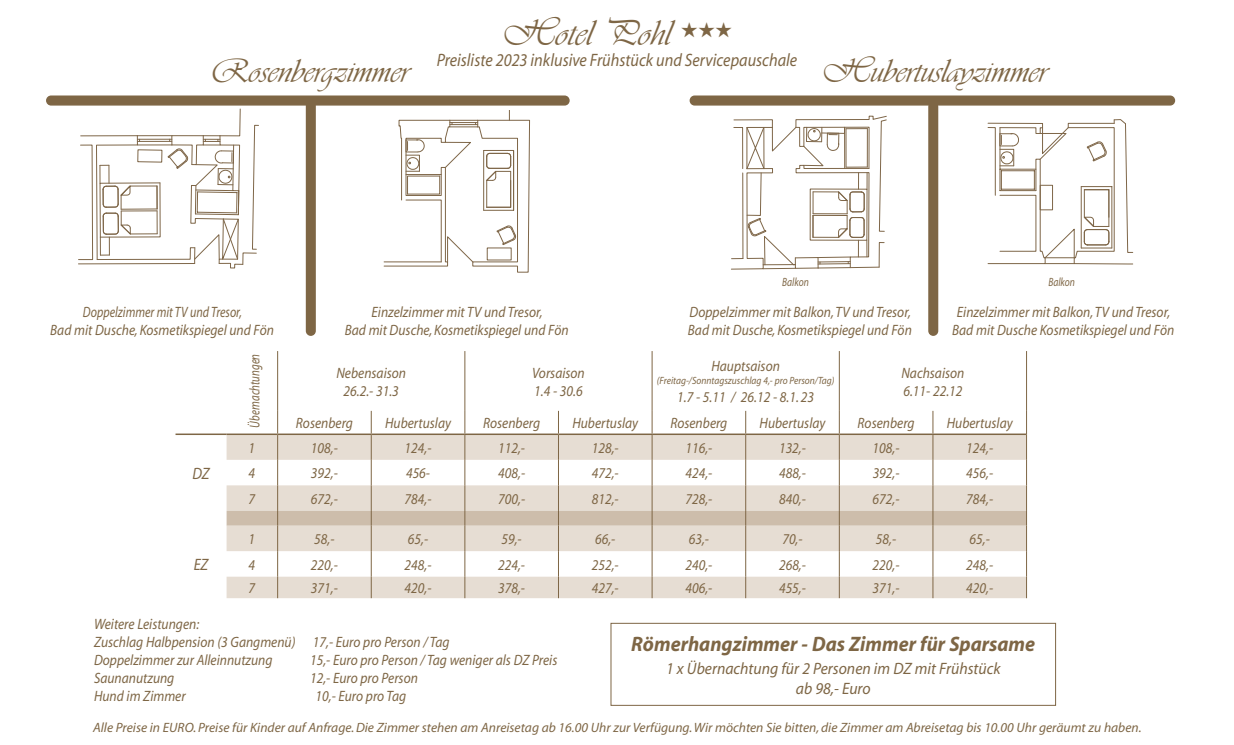
<style>
.page{position:relative;width:1234px;height:745px;background:#fff}
.page>*{position:absolute;margin:0;border:0;box-sizing:border-box;transform-origin:0 0}
.t1{font:37.5px "Vivaldi D";color:#7e6645}
.t2{font:34.5px "Vivaldi D";color:#7e6645}
.t3{font:italic 700 21px "Myriad";color:#7e6645;scale:.95 1}
.t4{font:italic 18px "Myriad";color:#7e6645;scale:.9 1}
.t5{font:italic 16.5px/19.8px "Myriad";color:#7e6645;text-align:center;scale:.95 1}
.t6{font:italic 16.5px "Myriad";color:#7e6645;scale:.9 1}
.t7{font:italic 15px/18px "Myriad";color:#7e6645;scale:.9 1}
.t8{font:italic 15px/18px "Myriad";color:#7e6645;text-align:center;scale:.8 1}
.t9{font:italic 14.25px "Myriad";color:#7e6645;scale:.76 1}
.t10{font:italic 13.5px "Myriad";color:#7e6645}
.t11{font:italic 12px "Myriad";color:#7e6645;scale:.8 1}
.t12{font:italic 10.5px "Myriad";color:#7e6645;scale:.9 1}
</style>
<div class="page">
<hr style="left:277px;top:351px;width:1px;height:59px;background:#7e6645">
<hr style="left:464px;top:351px;width:1px;height:59px;background:#7e6645">
<hr style="left:651px;top:351px;width:1px;height:59px;background:#7e6645">
<hr style="left:838px;top:351px;width:1px;height:59px;background:#7e6645">
<hr style="left:1025px;top:351px;width:1px;height:59px;background:#7e6645">
<hr style="left:175px;top:433px;width:51px;height:2px;background:#7e6645">
<svg style="left:226px;top:410px;width:800px;height:187px"></svg>
<div style="left:610px;top:622px;width:445px;height:83px;border:1px solid #7e6645"></div>
<svg style="left:692px;top:105px;width:205px;height:165px"></svg>
<hr style="left:987px;top:318px;width:145px;height:1px;background:#7e6648">
<svg style="left:987px;top:119px;width:147px;height:146px"></svg>
<svg style="left:383px;top:111px;width:147px;height:162px"></svg>
<svg style="left:78px;top:108px;width:181px;height:161px"></svg>
<div style="left:306px;top:101px;width:9px;height:234px;background:#7e6645;border-radius:4px"></div>
<div style="left:306px;top:101px;width:10px;height:234px;border:2px solid #7e6645;border-radius:4px"></div>
<div style="left:928px;top:102px;width:9px;height:233px;background:#7e6645;border-radius:4px"></div>
<div style="left:928px;top:102px;width:10px;height:233px;border:2px solid #7e6645;border-radius:4px"></div>
<div style="left:690px;top:96px;width:484px;height:9px;background:#7e6645;border-radius:4px"></div>
<div style="left:689px;top:95px;width:485px;height:10px;border:2px solid #7e6645;border-radius:4px"></div>
<div style="left:47px;top:96px;width:521px;height:9px;background:#7e6645;border-radius:4px"></div>
<div style="left:46px;top:95px;width:523px;height:10px;border:2px solid #7e6645;border-radius:4px"></div>
<h1 class="t1" style="left:501px;top:10px;width:232px">Hotel Pohl ★★★</h1>
<p class="t4" style="left:436px;top:51px;width:402px">Preisliste 2023 inklusive Frühstück und Servicepauschale</p>
<h2 class="t2" style="left:210px;top:50px;width:200px">Rosenbergzimmer</h2>
<h2 class="t2" style="left:821px;top:50px;width:227px">Hubertuslayzimmer</h2>
<p class="t11" style="left:782px;top:275px;width:35px">Balkon</p>
<p class="t11" style="left:1048px;top:276px;width:35px">Balkon</p>
<p class="t8" style="left:50px;top:303px;width:281px">Doppelzimmer mit TV und Tresor,<br>Bad mit Dusche, Kosmetikspiegel und Fön</p>
<p class="t7" style="left:345px;top:303px;width:250px;text-align:center">Einzelzimmer mit TV und Tresor,<br>Bad mit Dusche, Kosmetikspiegel und Fön</p>
<p class="t7" style="left:687px;top:303px;width:250px">Doppelzimmer mit Balkon, TV und Tresor,<br>Bad mit Dusche, Kosmetikspiegel und Fön</p>
<p class="t7" style="left:952px;top:303px;width:248px;text-align:center">Einzelzimmer mit Balkon, TV und Tresor,<br>Bad mit Dusche Kosmetikspiegel und Fön</p>
<p class="t7" style="left:336px;top:364px;width:79px;text-align:center">Nebensaison<br>26.2.- 31.3</p>
<p class="t7" style="left:532px;top:364px;width:60px">Vorsaison<br>1.4 - 30.6</p>
<p class="t7" style="left:711px;top:357px;width:78px">Hauptsaison</p>
<p class="t9" style="left:248px;top:427px;width:99px;rotate:-90deg">Übernachtungen</p>
<p class="t7" style="left:901px;top:364px;width:71px">Nachsaison<br>6.11- 22.12</p>
<p class="t12" style="left:656px;top:375px;width:199px">(Freitag-/Sonntagszuschlag 4,- pro Person/Tag)</p>
<p class="t7" style="left:677px;top:388px;width:153px">1.7 - 5.11 / 26.12 - 8.1. 23</p>
<p class="t7" style="left:296px;top:414px;width:65px">Rosenberg</p>
<p class="t7" style="left:385px;top:414px;width:75px">Hubertuslay</p>
<p class="t7" style="left:483px;top:414px;width:65px">Rosenberg</p>
<p class="t7" style="left:572px;top:414px;width:75px">Hubertuslay</p>
<p class="t7" style="left:670px;top:414px;width:65px">Rosenberg</p>
<p class="t7" style="left:759px;top:414px;width:75px">Hubertuslay</p>
<p class="t7" style="left:857px;top:414px;width:65px">Rosenberg</p>
<p class="t7" style="left:946px;top:414px;width:75px">Hubertuslay</p>
<p class="t7" style="left:248px;top:439px;width:9px">1</p>
<p class="t7" style="left:311px;top:439px;width:31px">108,-</p>
<p class="t7" style="left:404px;top:439px;width:31px">124,-</p>
<p class="t7" style="left:498px;top:439px;width:31px">112,-</p>
<p class="t7" style="left:591px;top:439px;width:31px">128,-</p>
<p class="t7" style="left:685px;top:439px;width:31px">116,-</p>
<p class="t7" style="left:778px;top:439px;width:31px">132,-</p>
<p class="t7" style="left:872px;top:439px;width:31px">108,-</p>
<p class="t7" style="left:966px;top:439px;width:31px">124,-</p>
<p class="t6" style="left:192px;top:465px;width:21px">DZ</p>
<p class="t7" style="left:248px;top:464px;width:9px">4</p>
<p class="t7" style="left:311px;top:464px;width:31px">392,-</p>
<p class="t7" style="left:406px;top:464px;width:28px">456-</p>
<p class="t7" style="left:498px;top:464px;width:31px">408,-</p>
<p class="t7" style="left:591px;top:464px;width:31px">472,-</p>
<p class="t7" style="left:685px;top:464px;width:31px">424,-</p>
<p class="t7" style="left:778px;top:464px;width:31px">488,-</p>
<p class="t7" style="left:872px;top:464px;width:31px">392,-</p>
<p class="t7" style="left:966px;top:464px;width:31px">456,-</p>
<p class="t7" style="left:248px;top:490px;width:9px">7</p>
<p class="t7" style="left:311px;top:490px;width:31px">672,-</p>
<p class="t7" style="left:404px;top:490px;width:31px">784,-</p>
<p class="t7" style="left:498px;top:490px;width:31px">700,-</p>
<p class="t7" style="left:591px;top:490px;width:31px">812,-</p>
<p class="t7" style="left:685px;top:490px;width:31px">728,-</p>
<p class="t7" style="left:778px;top:490px;width:31px">840,-</p>
<p class="t7" style="left:872px;top:490px;width:31px">672,-</p>
<p class="t7" style="left:966px;top:490px;width:31px">784,-</p>
<p class="t7" style="left:248px;top:530px;width:9px">1</p>
<p class="t7" style="left:314px;top:530px;width:24px">58,-</p>
<p class="t7" style="left:408px;top:530px;width:24px">65,-</p>
<p class="t7" style="left:501px;top:530px;width:24px">59,-</p>
<p class="t7" style="left:595px;top:530px;width:24px">66,-</p>
<p class="t7" style="left:688px;top:530px;width:24px">63,-</p>
<p class="t7" style="left:782px;top:530px;width:24px">70,-</p>
<p class="t7" style="left:875px;top:530px;width:24px">58,-</p>
<p class="t7" style="left:969px;top:530px;width:24px">65,-</p>
<p class="t6" style="left:194px;top:556px;width:18px">EZ</p>
<p class="t7" style="left:248px;top:556px;width:9px">4</p>
<p class="t7" style="left:311px;top:556px;width:31px">220,-</p>
<p class="t7" style="left:404px;top:556px;width:31px">248,-</p>
<p class="t7" style="left:498px;top:556px;width:31px">224,-</p>
<p class="t7" style="left:591px;top:556px;width:31px">252,-</p>
<p class="t7" style="left:685px;top:556px;width:31px">240,-</p>
<p class="t7" style="left:778px;top:556px;width:31px">268,-</p>
<p class="t7" style="left:872px;top:556px;width:31px">220,-</p>
<p class="t7" style="left:966px;top:556px;width:31px">248,-</p>
<p class="t7" style="left:248px;top:579px;width:9px">7</p>
<p class="t7" style="left:311px;top:579px;width:31px">371,-</p>
<p class="t7" style="left:404px;top:579px;width:31px">420,-</p>
<p class="t7" style="left:498px;top:579px;width:31px">378,-</p>
<p class="t7" style="left:591px;top:579px;width:31px">427,-</p>
<p class="t7" style="left:685px;top:579px;width:31px">406,-</p>
<p class="t7" style="left:778px;top:579px;width:31px">455,-</p>
<p class="t7" style="left:872px;top:579px;width:31px">371,-</p>
<p class="t7" style="left:966px;top:579px;width:31px">420,-</p>
<p class="t7" style="left:94px;top:615px;width:396px">Weitere Leistungen:<br>Zuschlag Halbpension (3 Gangmenü) 17,- Euro pro Person / Tag<br>Doppelzimmer zur Alleinnutzung</p>
<p class="t7" style="left:310px;top:651px;width:276px">15,- Euro pro Person / Tag weniger als DZ Preis</p>
<p class="t7" style="left:94px;top:669px;width:91px">Saunanutzung</p>
<p class="t7" style="left:310px;top:669px;width:121px">12,- Euro pro Person</p>
<p class="t7" style="left:94px;top:687px;width:103px">Hund im Zimmer</p>
<p class="t7" style="left:315px;top:687px;width:102px">10,- Euro pro Tag</p>
<h3 class="t3" style="left:631px;top:632px;width:426px">Römerhangzimmer - Das Zimmer für Sparsame</h3>
<p class="t5" style="left:666px;top:659px;width:353px">1 x Übernachtung für 2 Personen im DZ mit Frühstück ab 98,- Euro</p>
<p class="t10" style="left:93px;top:720px;width:1049px">Alle Preise in EURO. Preise für Kinder auf Anfrage. Die Zimmer stehen am Anreisetag ab 16.00 Uhr zur Verfügung. Wir möchten Sie bitten, die Zimmer am Abreisetag bis 10.00 Uhr geräumt zu haben.</p>
</div>
